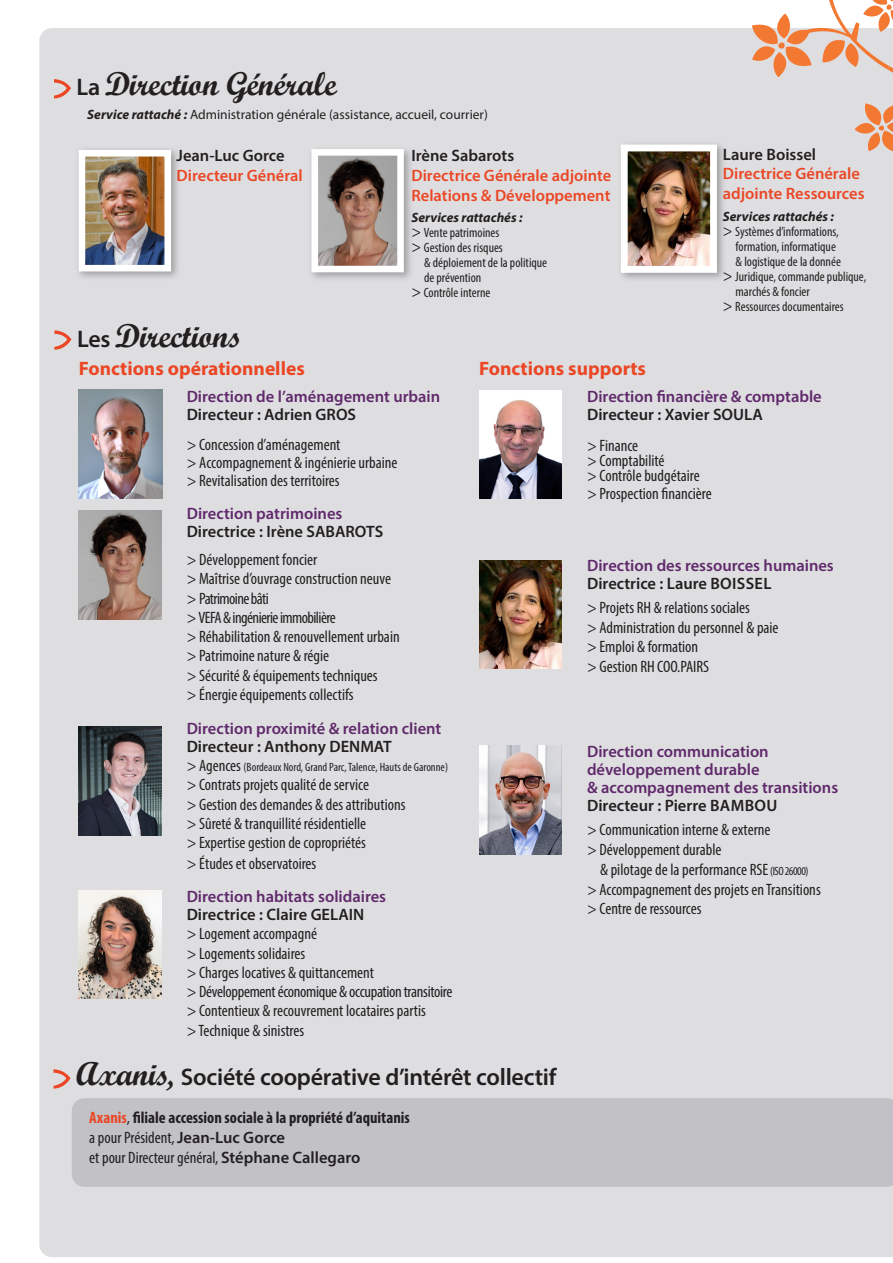
<style>
.page{position:relative;width:893px;height:1263px;background:#fff}
.page>*{position:absolute;margin:0;border:0;box-sizing:border-box;transform-origin:0 0}
.t1{font:33px "Script MT Bold";letter-spacing:-.01em;color:#231f20}
.t2{font:600 24px "Myriad Pro";letter-spacing:-.01em;color:#231f20}
.t3{font:700 19.5px "Myriad Pro";color:#eb4725}
.t4{font:condensed 16.5px "Myriad Pro";color:#231f20}
.t5{font:600 16.5px/18px "Myriad Pro";color:#60296b}
.t6{font:600 16.5px/18px "Myriad Pro";color:#231f20}
.t7{font:600 16.5px "Myriad Pro";color:#eb4725}
.t8{font:700 condensed 16.5px "Myriad Pro";color:#231f20}
.t9{font:condensed 16.5px "Myriad Pro";letter-spacing:-.02em;color:#231f20}
.t10{font:condensed 16.5px "Myriad Pro";letter-spacing:-.035em;color:#231f20}
.t11{font:condensed 13.5px "Myriad Pro";color:#231f20}
.t12{font:13.5px "Myriad Pro";color:#231f20}
.t13{font:italic 700 13.5px "Myriad Pro";color:#231f20}
.t14{font:condensed 12px "Myriad Pro";color:#231f20}
.s1{font-family:"Myriad Pro";font-weight:600;font-size:24px}
.s2{font-weight:700;font-style:italic}
.s3{font-size:16.5px}
.s4{color:#231f20}
.s5{color:#60296b}
.s6{font-size:12px}
.s7{font-family:"Script MT Bold";font-weight:400;font-size:33px}
.s8{color:#eb4725}
.s9{font-weight:400}
.s10{font-weight:600;font-stretch:normal}
</style>
<div class="page">
<div style="left:39px;top:28px;width:854px;height:1229px;background:#dedee1"></div>
<svg style="left:752px;top:0;width:141px;height:153px;background:#e6d0c5"></svg>
<div style="left:75px;top:146px;width:106px;height:136px;background:#231f20;opacity:.35"></div>
<img style="left:87px;top:158px;width:76px;height:105px">
<div style="left:79px;top:150px;width:92px;height:121px;border:7px solid #fff"></div>
<svg style="left:54px;top:79px;width:17px;height:19px"></svg>
<svg style="left:54px;top:330px;width:17px;height:20px"></svg>
<div style="left:72px;top:1098px;width:821px;height:89px;background:#c1c1c6"></div>
<img style="left:479px;top:390px;width:82px;height:109px">
<img style="left:479px;top:746px;width:82px;height:108px">
<img style="left:479px;top:560px;width:82px;height:109px">
<img style="left:78px;top:727px;width:83px;height:108px">
<img style="left:78px;top:510px;width:83px;height:109px">
<img style="left:78px;top:390px;width:84px;height:108px">
<div style="left:308px;top:145px;width:106px;height:137px;background:#231f20;opacity:.35"></div>
<img style="left:319px;top:157px;width:77px;height:107px">
<div style="left:311px;top:149px;width:93px;height:123px;border:7px solid #fff"></div>
<svg style="left:53px;top:1069px;width:17px;height:19px"></svg>
<img style="left:78px;top:890px;width:83px;height:108px">
<div style="left:617px;top:141px;width:110px;height:142px;background:#231f20;opacity:.35"></div>
<img style="left:629px;top:153px;width:80px;height:112px">
<div style="left:621px;top:145px;width:96px;height:128px;border:7px solid #fff"></div>
<p class="t1" style="left:77px;top:64px;width:262px"><span class="s1">La</span> Direction Générale</p>
<p class="t12" style="left:87px;top:106px;width:402px"><span class="s2">Service rattaché :</span> Administration générale (assistance, accueil, courrier)</p>
<p class="t6" style="left:177px;top:146px;width:110px">Jean-Luc Gorce</p>
<p class="t7" style="left:177px;top:165px;width:128px">Directeur Général</p>
<p class="t1" style="left:77px;top:315px;width:166px"><span class="s1">Les</span> Directions</p>
<p class="t6" style="left:411px;top:146px;width:104px">Irène Sabarots</p>
<p class="t7" style="left:411px;top:165px;width:201px">Directrice Générale adjointe</p>
<p class="t7" style="left:411px;top:185px;width:201px">Relations &amp; Développement</p>
<p class="t13" style="left:411px;top:209px;width:113px">Services rattachés :</p>
<p class="t11" style="left:411px;top:224px;width:89px"><span class="s3">&gt;</span> Vente patrimoines</p>
<p class="t11" style="left:411px;top:239px;width:93px"><span class="s3">&gt;</span> Gestion des risques</p>
<p class="t11" style="left:424px;top:254px;width:124px">&amp; déploiement de la politique</p>
<p class="t11" style="left:424px;top:269px;width:59px">de prévention</p>
<p class="t11" style="left:411px;top:284px;width:80px"><span class="s3">&gt;</span> Contrôle interne</p>
<p class="t6" style="left:723px;top:145px;width:95px">Laure Boissel</p>
<p class="t7" style="left:723px;top:163px;width:138px">Directrice Générale</p>
<p class="t7" style="left:723px;top:183px;width:143px">adjointe Ressources</p>
<p class="t13" style="left:723px;top:208px;width:113px">Services rattachés :</p>
<p class="t11" style="left:723px;top:224px;width:117px"><span class="s3">&gt;</span> Systèmes d’informations,</p>
<p class="t11" style="left:736px;top:239px;width:102px">formation, informatique</p>
<p class="t11" style="left:736px;top:254px;width:107px">&amp; logistique de la donnée</p>
<p class="t11" style="left:723px;top:269px;width:145px"><span class="s3">&gt;</span> Juridique, commande publique,</p>
<p class="t11" style="left:736px;top:284px;width:76px">marchés &amp; foncier</p>
<p class="t11" style="left:723px;top:299px;width:122px"><span class="s3">&gt;</span> Ressources documentaires</p>
<p class="t3" style="left:79px;top:356px;width:228px">Fonctions opérationnelles</p>
<p class="t5" style="left:187px;top:387px;width:255px">Direction de l’aménagement urbain<br><span class="s4">Directeur : Adrien GROS</span></p>
<p class="t4" style="left:187px;top:435px;width:155px">&gt; Concession d’aménagement</p>
<p class="t4" style="left:187px;top:453px;width:212px">&gt; Accompagnement &amp; ingénierie urbaine</p>
<p class="t4" style="left:187px;top:471px;width:155px">&gt; Revitalisation des territoires</p>
<p class="t6" style="left:187px;top:504px;width:198px"><span class="s5">Direction patrimoines<br></span>Directrice : Irène SABAROTS</p>
<p class="t4" style="left:187px;top:550px;width:132px">&gt; Développement foncier</p>
<p class="t4" style="left:187px;top:569px;width:206px">&gt; Maîtrise d’ouvrage construction neuve</p>
<p class="t10" style="left:187px;top:588px;width:84px">&gt; Patrimoine bâti</p>
<p class="t10" style="left:187px;top:607px;width:151px">&gt; VEFA &amp; ingénierie immobilière</p>
<p class="t4" style="left:187px;top:627px;width:215px">&gt; Réhabilitation &amp; renouvellement urbain</p>
<p class="t4" style="left:187px;top:646px;width:144px">&gt; Patrimoine nature &amp; régie</p>
<p class="t4" style="left:187px;top:665px;width:193px">&gt; Sécurité &amp; équipements techniques</p>
<p class="t4" style="left:187px;top:684px;width:168px">&gt; Énergie équipements collectifs</p>
<p class="t5" style="left:187px;top:719px;width:256px">Direction proximité &amp; relation client<br><span class="s4">Directeur : Anthony DENMAT</span></p>
<p class="t14" style="left:187px;top:760px;width:263px"><span class="s3">&gt; Agences</span> (Bordeaux Nord, Grand Parc, Talence, Hauts de Garonne)</p>
<p class="t4" style="left:187px;top:775px;width:184px">&gt; Contrats projets qualité de service</p>
<p class="t4" style="left:187px;top:794px;width:220px">&gt; Gestion des demandes &amp; des attributions</p>
<p class="t4" style="left:187px;top:813px;width:181px">&gt; Sûreté &amp; tranquillité résidentielle</p>
<p class="t4" style="left:187px;top:833px;width:181px">&gt; Expertise gestion de copropriétés</p>
<p class="t4" style="left:187px;top:854px;width:131px">&gt; Études et observatoires</p>
<p class="t5" style="left:187px;top:887px;width:201px">Direction habitats solidaires<br><span class="s4">Directrice : Claire GELAIN</span></p>
<p class="t4" style="left:187px;top:924px;width:132px">&gt; Logement accompagné</p>
<p class="t4" style="left:187px;top:943px;width:120px">&gt; Logements solidaires</p>
<p class="t4" style="left:187px;top:962px;width:189px">&gt; Charges locatives &amp; quittancement</p>
<p class="t9" style="left:187px;top:982px;width:267px">&gt; Développement économique &amp; occupation transitoire</p>
<p class="t4" style="left:187px;top:1001px;width:241px">&gt; Contentieux &amp; recouvrement locataires partis</p>
<p class="t4" style="left:187px;top:1020px;width:119px">&gt; Technique &amp; sinistres</p>
<p class="t3" style="left:479px;top:356px;width:169px">Fonctions supports</p>
<p class="t5" style="left:587px;top:387px;width:236px">Direction financière &amp; comptable<br><span class="s4">Directeur : Xavier SOULA</span></p>
<p class="t4" style="left:587px;top:435px;width:53px">&gt; Finance</p>
<p class="t4" style="left:587px;top:450px;width:79px">&gt; Comptabilité</p>
<p class="t4" style="left:587px;top:465px;width:114px">&gt; Contrôle budgétaire</p>
<p class="t4" style="left:587px;top:483px;width:126px">&gt; Prospection financière</p>
<p class="t5" style="left:587px;top:556px;width:248px">Direction des ressources humaines</p>
<p class="t6" style="left:587px;top:574px;width:186px">Directrice : Laure BOISSEL</p>
<p class="t4" style="left:587px;top:597px;width:164px">&gt; Projets RH &amp; relations sociales</p>
<p class="t4" style="left:587px;top:617px;width:193px">&gt; Administration du personnel &amp; paie</p>
<p class="t4" style="left:587px;top:637px;width:113px">&gt; Emploi &amp; formation</p>
<p class="t4" style="left:587px;top:657px;width:124px">&gt; Gestion RH COO.PAIRS</p>
<p class="t5" style="left:587px;top:742px;width:253px">Direction communication développement durable<br>&amp; accompagnement des transitions<br><span class="s4">Directeur : Pierre BAMBOU</span></p>
<p class="t4" style="left:587px;top:820px;width:185px">&gt; Communication interne &amp; externe</p>
<p class="t4" style="left:587px;top:839px;width:136px">&gt; Développement durable</p>
<p class="t4" style="left:600px;top:859px;width:210px">&amp; pilotage de la performance RSE <span class="s6">(ISO 26000)</span></p>
<p class="t4" style="left:587px;top:879px;width:235px">&gt; Accompagnement des projets en Transitions</p>
<p class="t4" style="left:587px;top:899px;width:116px">&gt; Centre de ressources</p>
<p class="t2" style="left:76px;top:1062px;width:482px"><span class="s7">Axanis,</span> Société coopérative d’intérêt collectif</p>
<p class="t8" style="left:89px;top:1107px;width:322px"><span class="s8">Axanis</span><span class="s9">,</span> filiale accession sociale à la propriété d’aquitanis</p>
<p class="t4" style="left:89px;top:1128px;width:197px">a pour Président, <span class="s10">Jean-Luc Gorce</span></p>
<p class="t4" style="left:89px;top:1147px;width:273px">et pour Directeur général, <span class="s10">Stéphane Callegaro</span></p>
</div>
